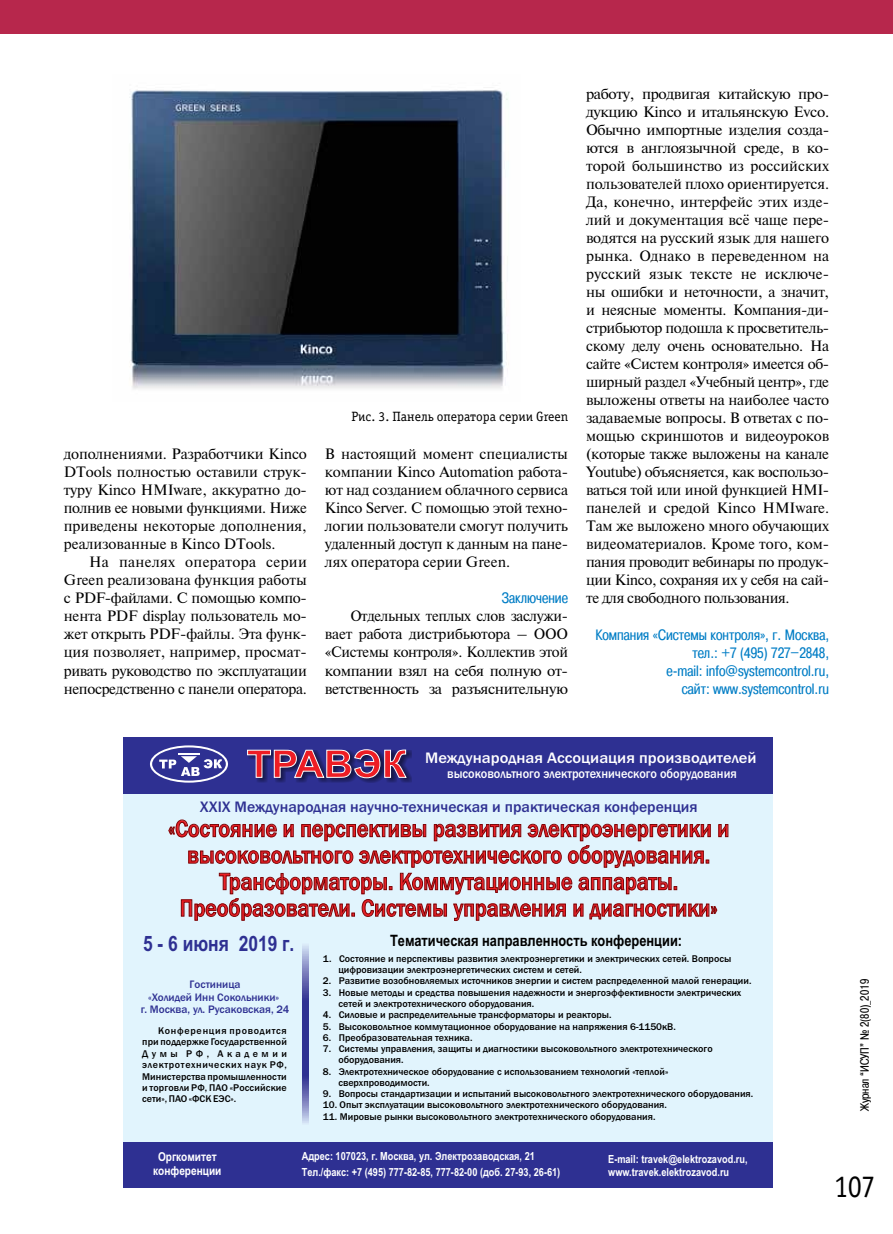
<style>
.page{position:relative;width:893px;height:1234px;background:#fff}
.page>*{position:absolute;margin:0;border:0;box-sizing:border-box;transform-origin:0 0}
.t1{font:31.5px "Officina Serif C";color:#000;scale:.9 1}
.t2{font:500 24.6px/26.5px "Franklin Gothic";color:#ed1d24;text-align:center;scale:.89 1}
.t3{font:700 21.3px "Arial Narrow";color:#2e3092}
.t4{font:500 15.6px "Franklin Gothic";color:#2e3092}
.t5{font:700 15.6px "Arial Narrow";color:#000}
.t6{font:500 15.6px "Franklin Gothic";color:#fff;scale:1.06 1}
.t7{font:15px/18px "Newton";letter-spacing:-.025em;color:#000;text-align:justify}
.t8{font:15px/18px "Pragmatica Cond C";color:#007dc5;text-align:right}
.t9{font:13.5px "Officina Serif C";color:#000}
.t10{font:500 13.35px "Franklin Gothic";color:#fff;scale:.92 1}
.t11{font:700 12.3px/14.1px "Arial Narrow";color:#fff;text-align:center}
.t12{font:12px "Pragmatica Cond C";color:#000}
.t13{font:700 11.25px/16.2px "Arial Narrow";color:#fff}
.t14{font:500 11.25px/12.8px "Franklin Gothic";color:#2e3092;text-align:center}
.t15{font:500 10.05px/11.4px "Franklin Gothic";color:#000}
</style>
<div class="page">
<div style="left:0;top:0;width:893px;height:34px;background:#b7274c"></div>
<img style="left:129px;top:90px;width:379px;height:299px">
<div style="left:123px;top:793px;width:649px;height:348px;background:#e1f4fd"></div>
<div style="left:123px;top:1141px;width:649px;height:45px;background:#2e3092"></div>
<div style="left:123px;top:736px;width:649px;height:57px;background:#2e3092"></div>
<div style="left:248px;top:750px;width:163px;height:33px;background:#000;opacity:.49"></div>
<svg style="left:247px;top:749px;width:160px;height:29px"></svg>
<svg style="left:302px;top:945px;width:6px;height:178px"></svg>
<svg style="left:150px;top:745px;width:78px;height:37px"></svg>
<svg style="left:168px;top:819px;width:560px;height:101px"></svg>
<p class="t7" style="left:64px;top:444px;width:245px">дополнениями. Разработчики Kinco DTools полностью оставили струк&shy;туру Kinco HMIware, аккуратно до&shy;полнив ее новыми функциями. Ниже приведены некоторые дополнения, реализованные в Kinco DTools.</p>
<p class="t7" style="left:64px;top:552px;width:245px;text-indent:26px">На панелях оператора серии Green реализована функция работы с PDF-файлами. С помощью компо&shy;нента PDF display пользователь мо&shy;жет открыть PDF-файлы. Эта функ&shy;ция позволяет, например, просмат&shy;ривать руководство по эксплуатации непосредственно с панели оператора.</p>
<p class="t9" style="left:351px;top:408px;width:218px">Рис. 3. Панель оператора серии Green</p>
<p class="t7" style="left:325px;top:444px;width:245px">В настоящий момент специалисты компании Kinco Automation работа&shy;ют над созданием облачного сервиса Kinco Server. С помощью этой техно&shy;логии пользователи смогут получить удаленный доступ к данным на пане&shy;лях оператора серии Green.</p>
<p class="t8" style="left:502px;top:589px;width:68px">Заключение</p>
<p class="t7" style="left:325px;top:606px;width:245px;text-indent:26px">Отдельных теплых слов заслужи&shy;вает работа дистрибьютора – ООО «Системы контроля». Коллектив этой компании взял на себя полную от&shy;ветственность за разъяснительную</p>
<p class="t7" style="left:586px;top:84px;width:245px">работу, продвигая китайскую про&shy;дукцию Kinco и итальянскую Evco.<br>Обычно импортные изделия созда&shy;ются в англоязычной среде, в ко&shy;торой большинство из российских пользователей плохо ориентируется.<br>Да, конечно, интерфейс этих изде&shy;лий и документация всё чаще пере&shy;водятся на русский язык для нашего рынка. Однако в переведенном на русский язык тексте не исключе&shy;ны ошибки и неточности, а значит, и неясные моменты. Компания-ди&shy;стрибьютор подошла к просветитель&shy;скому делу очень основательно. На сайте «Систем контроля» имеется об&shy;ширный раздел «Учебный центр», где выложены ответы на наиболее часто задаваемые вопросы. В ответах с по&shy;мощью скриншотов и видеоуроков (которые также выложены на канале Youtube) объясняется, как воспользо&shy;ваться той или иной функцией HMI&shy;панелей и средой Kinco HMIware.<br>Там же выложено много обучающих видеоматериалов. Кроме того, ком&shy;пания проводит вебинары по продук&shy;ции Kinco, сохраняя их у себя на сай&shy;те для свободного пользования.</p>
<p class="t8" style="left:595px;top:626px;width:235px">Компания «Системы контроля», г. Москва, тел.: +7 (495) 727–2848,<br>e‑mail: info@systemcontrol.ru,<br>сайт: www.systemcontrol.ru</p>
<p class="t6" style="left:425px;top:747px;width:314px">Международная Ассоциация производителей</p>
<p class="t10" style="left:447px;top:765px;width:316px">высоковольтного электротехнического оборудования</p>
<p class="t4" style="left:200px;top:797px;width:499px">XXIX Международная научно-техническая и практическая конференция</p>
<h2 class="t2" style="left:168px;top:815px;width:632px">«Состояние и перспективы развития электроэнергетики и высоковольтного электротехнического оборудования.<br>Трансформаторы. Коммутационные аппараты.<br>Преобразователи. Системы управления и диагностики»</h2>
<h3 class="t3" style="left:143px;top:927px;width:153px">5 - 6 июня 2019 г.</h3>
<p class="t14" style="left:141px;top:977px;width:150px">Гостиница<br>«Холидей Инн Сокольники»<br>г. Москва, ул. Русаковская, 24</p>
<p class="t15" style="left:142px;top:1024px;width:146px;text-align:justify;text-indent:16px">Конференция проводится при поддержке Государственной Думы РФ, Академии электротехнических наук РФ, Министерства промышленности и торговли РФ, ПАО «Российские сети», ПАО «ФСК ЕЭС».</p>
<p class="t5" style="left:390px;top:928px;width:294px">Тематическая направленность конференции:</p>
<p class="t15" style="left:338px;top:953px;width:394px;line-height:10.8px;text-indent:-15px">1. Состояние и перспективы развития электроэнергетики и электрических сетей. Вопросы цифровизации электроэнергетических систем и сетей.</p>
<p class="t15" style="left:323px;top:975px;width:430px">2. Развитие возобновляемых источников энергии и систем распределенной малой генерации.</p>
<p class="t15" style="left:338px;top:986px;width:404px;line-height:10.8px;text-indent:-15px">3. Новые методы и средства повышения надежности и энергоэффективности электрических сетей и электротехнического оборудования.</p>
<p class="t15" style="left:323px;top:1008px;width:290px">4. Силовые и распределительные трансформаторы и реакторы.</p>
<p class="t15" style="left:323px;top:1020px;width:354px">5. Высоковольтное коммутационное оборудование на напряжения 6-1150кВ.</p>
<p class="t15" style="left:323px;top:1031px;width:151px">6. Преобразовательная техника.</p>
<p class="t15" style="left:338px;top:1043px;width:376px;line-height:10.8px;text-indent:-15px">7. Системы управления, защиты и диагностики высоковольтного электротехнического оборудования.</p>
<p class="t15" style="left:338px;top:1065px;width:332px;line-height:10.8px;text-indent:-15px">8. Электротехническое оборудование с использованием технологий «теплой» сверхпроводимости.</p>
<p class="t15" style="left:323px;top:1087px;width:432px">9. Вопросы стандартизации и испытаний высоковольтного электротехнического оборудования.</p>
<p class="t15" style="left:323px;top:1099px;width:346px">10. Опыт эксплуатации высоковольтного электротехнического оборудования.</p>
<p class="t15" style="left:323px;top:1110px;width:334px">11. Мировые рынки высоковольтного электротехнического оборудования.</p>
<p class="t11" style="left:153px;top:1148px;width:70px">Оргкомитет конференции</p>
<p class="t13" style="left:302px;top:1146px;width:260px">Адрес: 107023, г. Москва, ул. Электрозаводская, 21<br>Тел./факс: +7 (495) 777-82-85, 777-82-00 (доб. 27-93, 26-61)</p>
<p class="t13" style="left:608px;top:1151px;width:141px;line-height:12.8px">E-mail: travek@elektrozavod.ru, www.travek.elektrozavod.ru</p>
<p class="t12" style="left:858px;top:1110px;width:134px;rotate:-90deg">Журнал “ИСУП” № 2(80)_2019</p>
<h1 class="t1" style="left:834px;top:1168px;width:47px">107</h1>
</div>
